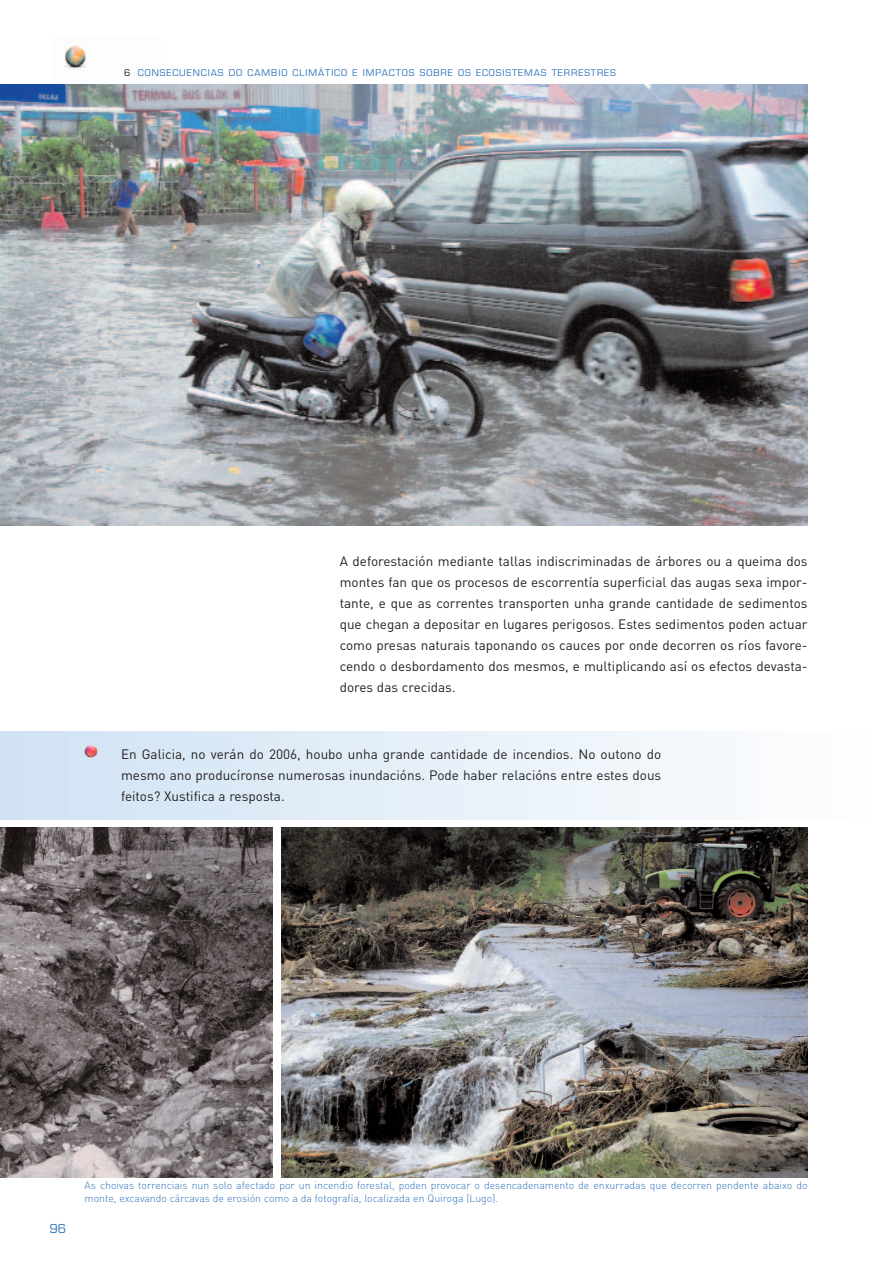
<style>
.page{position:relative;width:892px;height:1262px;background:#fff}
.page>*{position:absolute;margin:0;border:0;box-sizing:border-box;transform-origin:0 0}
.t1{font:13.5px/21px "DIN";color:#231f20;text-align:justify}
.t2{font:12px "Eurostile";color:#3073ba}
.t3{font:300 10.5px/12.6px "DIN";color:#3073ba}
.t4{font:9px "Eurostile";letter-spacing:.105em;color:#3073ba}
.s1{color:#231f20}
</style>
<div class="page">
<img style="left:0;top:45px;width:808px;height:1133px">
<p class="t4" style="left:124px;top:69px;width:493px"><span class="s1">6</span> CONSECUENCIAS DO CAMBIO CLIMÁTICO E IMPACTOS SOBRE OS ECOSISTEMAS TERRESTRES</p>
<p class="t1" style="left:340px;top:551px;width:469px">A deforestación mediante tallas indiscriminadas de árbores ou a queima dos montes fan que os procesos de escorrentía superficial das augas sexa impor&shy;tante, e que as correntes transporten unha grande cantidade de sedimentos que chegan a depositar en lugares perigosos. Estes sedimentos poden actuar como presas naturais taponando os cauces por onde decorren os ríos favore&shy;cendo o desbordamento dos mesmos, e multiplicando así os efectos devasta&shy;dores das crecidas.</p>
<p class="t1" style="left:121px;top:743px;width:542px">En Galicia, no verán do 2006, houbo unha grande cantidade de incendios. No outono do mesmo ano producíronse numerosas inundacións. Pode haber relacións entre estes dous feitos? Xustifica a resposta.</p>
<p class="t2" style="left:50px;top:1224px;width:18px">96</p>
<p class="t3" style="left:85px;top:1179px;width:724px">As choivas torrenciais nun solo afectado por un incendio forestal, poden provocar o desencadenamento de enxurradas que decorren pendente abaixo do monte, excavando cárcavas de erosión como a da fotografía, localizada en Quiroga (Lugo).</p>
</div>
